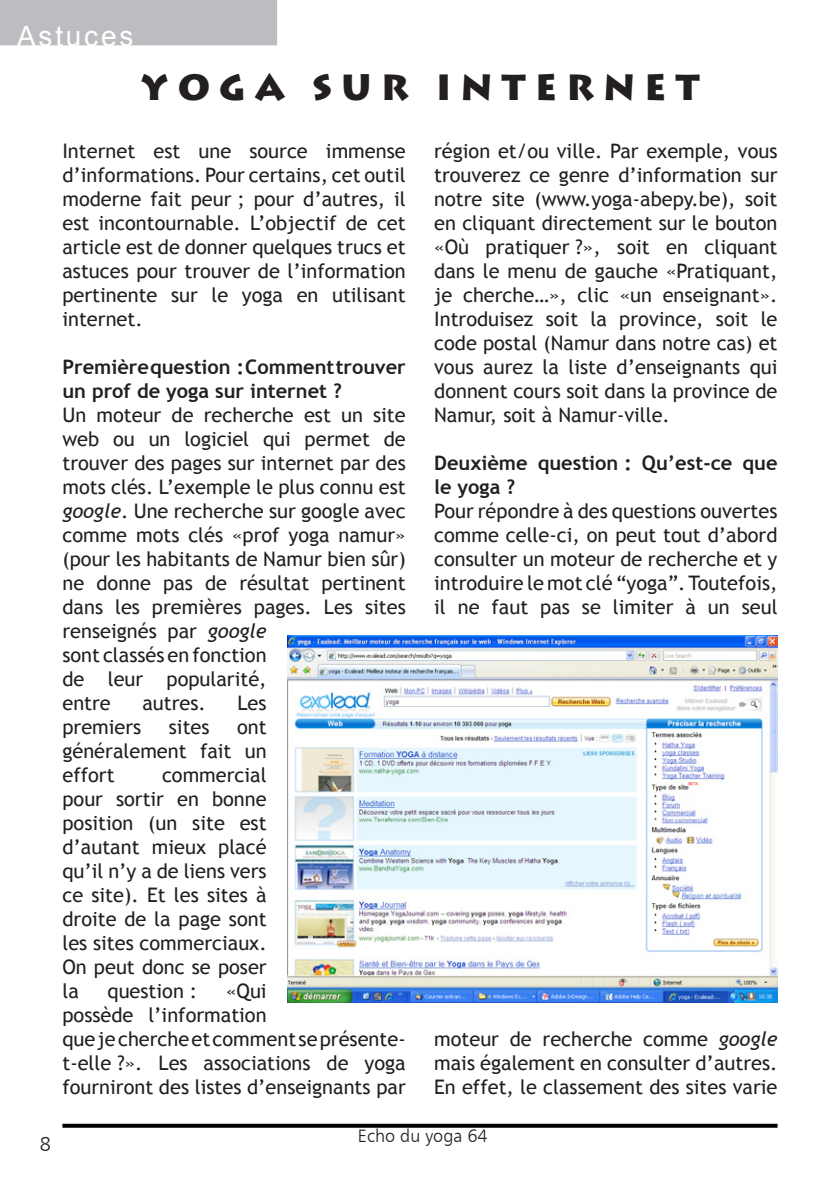
<style>
.page{position:relative;width:840px;height:1191px;background:#fff}
.page>*{position:absolute;margin:0;border:0;box-sizing:border-box;transform-origin:0 0}
.t1{font:900 36px "Lithos Pro";color:#231f20}
.t2{font:28px "Arial";letter-spacing:.1em;color:#fff}
.t3{font:20px/24px "Trebuchet MS";color:#231f20;text-align:justify}
.t4{font:700 20px/24px "Trebuchet MS";color:#231f20}
.t5{font:20px "Humanist 777 BT Light B";color:#231f20}
.t6{font:18px "Humanist 777 BT Light B";color:#231f20}
.s1{font-style:italic}
</style>
<div class="page">
<div style="left:0;top:0;width:277px;height:45px;background:#bcbdc0"></div>
<svg style="left:62px;top:1123px;width:715px;height:4px;background:#303030"></svg>
<img style="left:287px;top:635px;width:490px;height:368px">
<p class="t2" style="left:17px;top:18px;width:118px">Astuces</p>
<p class="t1" style="left:140px;top:65px;width:560px">Y O G A S U R I N T E R N E T</p>
<p class="t5" style="left:40px;top:1131px;width:13px">8</p>
<p class="t3" style="left:62px;top:139px;width:345px">Internet est une source immense d’informations. Pour certains, cet outil moderne fait peur ; pour d’autres, il est incontournable. L’objectif de cet article est de donner quelques trucs et astuces pour trouver de l’information pertinente sur le yoga en utilisant internet.</p>
<p class="t4" style="left:62px;top:355px;width:345px">Première question : Comment trouver un prof de yoga sur internet ?</p>
<p class="t3" style="left:62px;top:403px;width:345px;text-align:left">Un moteur de recherche est un site web ou un logiciel qui permet de trouver des pages sur internet par des mots clés. L’exemple le plus connu est <span class="s1">google</span>. Une recherche sur google avec comme mots clés «prof yoga namur» (pour les habitants de Namur bien sûr) ne donne pas de résultat pertinent dans les premières pages. Les sites renseignés par <span class="s1">google<br></span>sont classés en fonction<br>de leur popularité,<br>entre</p>
<p class="t3" style="left:142px;top:691px;width:65px">autres.</p>
<p class="t3" style="left:237px;top:691px;width:31px">Les</p>
<p class="t3" style="left:62px;top:715px;width:80px">premiers</p>
<p class="t3" style="left:169px;top:715px;width:42px">sites</p>
<p class="t3" style="left:62px;top:715px;width:206px;text-indent:174px">ont généralement fait un effort</p>
<p class="t3" style="left:62px;top:763px;width:206px;text-indent:99px">commercial pour sortir en bonne position (un site est d’autant mieux placé qu’il n’y a de liens vers ce site). Et les sites à droite de la page sont les sites commerciaux.<br>On peut donc se poser la</p>
<p class="t3" style="left:62px;top:979px;width:344px;text-align:left;text-indent:163px">«Qui<br>possède l’information<br>que je cherche et comment se présente&shy;t-elle ?». Les associations de yoga fourniront des listes d’enseignants par</p>
<p class="t3" style="left:107px;top:979px;width:91px">question :</p>
<p class="t3" style="left:434px;top:139px;width:344px">région et/ou ville. Par exemple, vous trouverez ce genre d’information sur notre site (www.yoga-abepy.be), soit en cliquant directement sur le bouton «Où pratiquer ?», soit en cliquant dans le menu de gauche «Pratiquant, je cherche…», clic «un enseignant».<br>Introduisez soit la province, soit le code postal (Namur dans notre cas) et vous aurez la liste d’enseignants qui donnent cours soit dans la province de Namur, soit à Namur-ville.</p>
<p class="t4" style="left:434px;top:451px;width:344px">Deuxième question : Qu’est-ce que le yoga ?</p>
<p class="t3" style="left:434px;top:499px;width:344px">Pour répondre à des questions ouvertes comme celle-ci, on peut tout d’abord consulter un moteur de recherche et y introduire le mot clé “yoga”. Toutefois, il ne faut pas se limiter à un seul</p>
<p class="t3" style="left:434px;top:1027px;width:345px">moteur de recherche comme <span class="s1">google </span>mais également en consulter d’autres.<br>En effet, le classement des sites varie</p>
<p class="t6" style="left:358px;top:1125px;width:131px">Echo du yoga 64</p>
</div>
